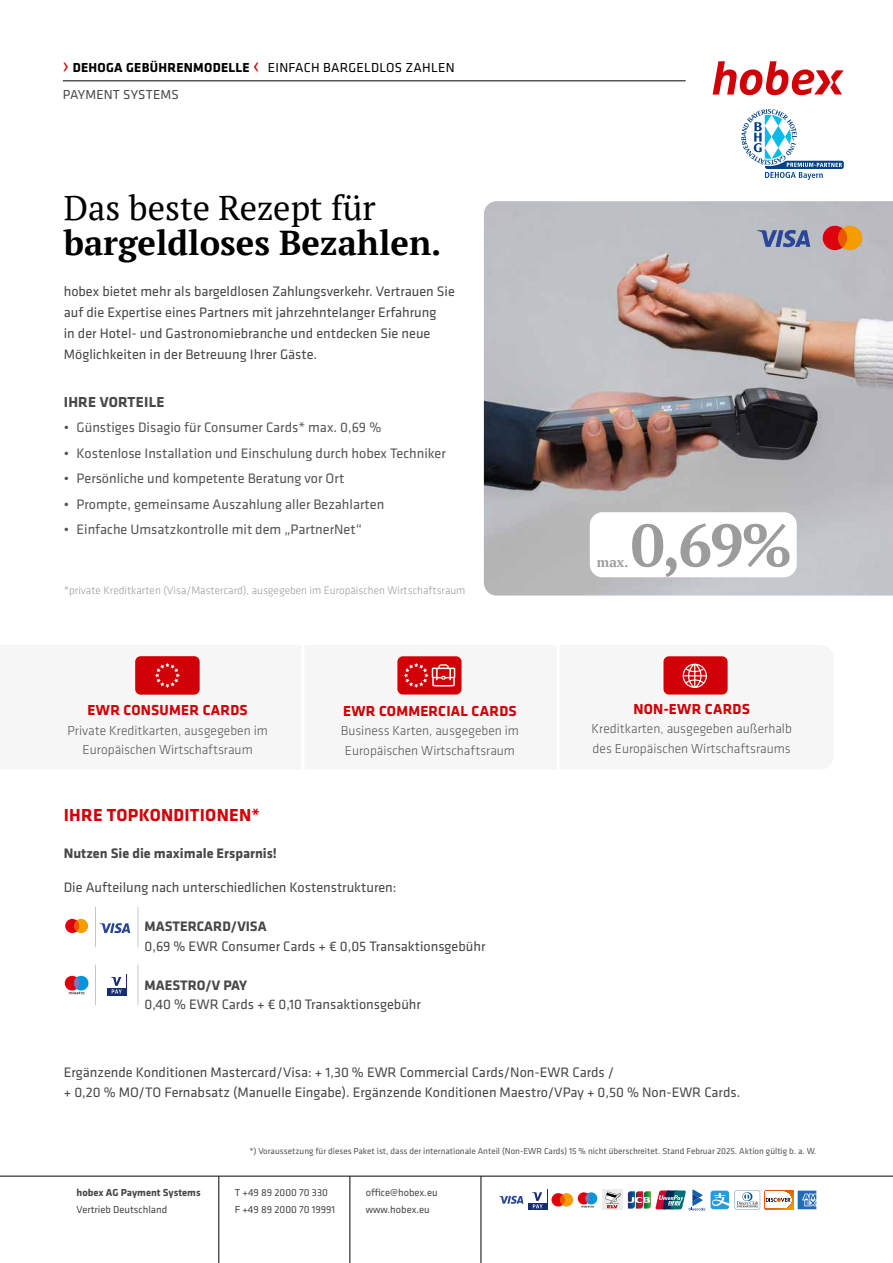
<style>
.page{position:relative;width:893px;height:1263px;background:#fff}
.page>*{position:absolute;margin:0;border:0;box-sizing:border-box;transform-origin:0 0}
.t1{font:700 60px "PT Serif";color:#9c9c9d}
.t2{font:700 34.5px "PT Serif";color:#000}
.t3{font:34.5px "PT Serif";color:#000}
.t4{font:700 18px "Klavika";letter-spacing:.015em;color:#d10007}
.t5{font:700 15px "Klavika";letter-spacing:.015em;color:#d10007}
.t6{font:700 15px "Klavika";letter-spacing:.015em;color:#484847}
.t7{font:14.25px/21px "Klavika";color:#484847}
.t8{font:14.25px "Klavika";color:#565655}
.t9{font:700 14.25px "Klavika";color:#484847}
.t10{font:300 13.5px/19.5px "Klavika";color:#565655}
.t11{font:13.5px/26.5px "Klavika";letter-spacing:.02em;color:#000}
.t12{font:700 13.5px "PT Serif";color:#9c9c9d}
.t13{font:300 11.25px "Klavika";color:#9c9c9d}
.t14{font:10.5px/16.5px "Klavika";color:#484847}
.t15{font:700 10.5px "Klavika";color:#484847}
.t16{font:9px "Klavika";color:#565655}
.s1{font-family:"Arial";font-size:19.5px;color:#d10007}
.s2{font-weight:700}
.s3{color:#484847}
</style>
<div class="page">
<svg style="left:65px;top:919px;width:23px;height:14px"></svg>
<svg style="left:99px;top:923px;width:31px;height:10px"></svg>
<div style="left:107px;top:974px;width:19px;height:21px;background:#152d75"></div>
<div style="left:107px;top:974px;width:19px;height:14px;background:#fff"></div>
<svg style="left:111px;top:977px;width:11px;height:16px"></svg>
<svg style="left:65px;top:976px;width:24px;height:18px"></svg>
<hr style="left:138px;top:907px;width:1px;height:40px;background:#c5c6c6">
<hr style="left:95px;top:907px;width:1px;height:40px;background:#c5c6c6">
<hr style="left:138px;top:965px;width:1px;height:40px;background:#c5c6c6">
<hr style="left:95px;top:965px;width:1px;height:40px;background:#c5c6c6">
<hr style="left:63px;top:81px;width:623px;height:1px;background:#000">
<svg style="left:713px;top:61px;width:131px;height:34px"></svg>
<div style="left:765px;top:161px;width:79px;height:8px;background:#004188;border-radius:2px"></div>
<svg style="left:741px;top:109px;width:101px;height:71px"></svg>
<img style="left:484px;top:201px;width:409px;height:394px">
<svg style="left:757px;top:230px;width:53px;height:17px"></svg>
<svg style="left:823px;top:226px;width:39px;height:24px"></svg>
<div style="left:590px;top:512px;width:207px;height:65px;background:#fff;border-radius:13px"></div>
<hr style="left:350px;top:1176px;width:1px;height:87px;background:#000">
<hr style="left:481px;top:1176px;width:1px;height:87px;background:#000">
<hr style="left:219px;top:1176px;width:1px;height:87px;background:#000">
<svg style="left:551px;top:1192px;width:47px;height:15px"></svg>
<svg style="left:735px;top:1190px;width:81px;height:19px"></svg>
<svg style="left:499px;top:1196px;width:24px;height:8px"></svg>
<div style="left:528px;top:1189px;width:19px;height:21px;background:#152d75"></div>
<div style="left:528px;top:1190px;width:19px;height:13px;background:#fff"></div>
<svg style="left:532px;top:1192px;width:11px;height:16px"></svg>
<div style="left:602px;top:1189px;width:21px;height:21px;background:#ececec"></div>
<svg style="left:605px;top:1189px;width:124px;height:21px"></svg>
<hr style="left:0;top:1176px;width:893px;height:1px;background:#000">
<div style="left:135px;top:656px;width:65px;height:39px;background:#d10007;border-radius:5px"></div>
<svg style="left:155px;top:663px;width:25px;height:25px"></svg>
<div style="left:397px;top:656px;width:64px;height:38px;background:#d10007;border-radius:5px"></div>
<svg style="left:404px;top:663px;width:51px;height:25px"></svg>
<div style="left:663px;top:656px;width:65px;height:38px;background:#d10007;border-radius:5px"></div>
<svg style="left:683px;top:664px;width:24px;height:24px"></svg>
<p class="t11" style="left:63px;top:54px;width:393px"><span class="s1">›</span> <span class="s2">DEHOGA GEBÜHRENMODELLE</span> <span class="s1">‹</span> EINFACH BARGELDLOS ZAHLEN<br><span class="s3">PAYMENT SYSTEMS</span></p>
<h2 class="t3" style="left:64px;top:186px;width:314px">Das beste Rezept für</h2>
<h2 class="t2" style="left:64px;top:220px;width:379px">bargeldloses Bezahlen.</h2>
<p class="t7" style="left:64px;top:280px;width:393px">hobex bietet mehr als bargeldlosen Zahlungsverkehr. Vertrauen Sie auf die Expertise eines Partners mit jahrzehntelanger Erfahrung<br>in der Hotel- und Gastronomiebranche und entdecken Sie neue Möglichkeiten in der Betreuung Ihrer Gäste.</p>
<p class="t6" style="left:64px;top:391px;width:102px">IHRE VORTEILE</p>
<p class="t8" style="left:64px;top:418px;width:319px">• Günstiges Disagio für Consumer Cards* max. 0,69 %</p>
<p class="t8" style="left:64px;top:444px;width:384px">• Kostenlose Installation und Einschulung durch hobex Techniker</p>
<p class="t8" style="left:64px;top:469px;width:282px">• Persönliche und kompetente Beratung vor Ort</p>
<p class="t8" style="left:64px;top:495px;width:322px">• Prompte, gemeinsame Auszahlung aller Bezahlarten</p>
<p class="t8" style="left:64px;top:520px;width:300px">• Einfache Umsatzkontrolle mit dem „PartnerNet“</p>
<p class="t13" style="left:64px;top:584px;width:403px">*private Kreditkarten (Visa/Mastercard), ausgegeben im Europäischen Wirtschaftsraum</p>
<p class="t5" style="left:88px;top:699px;width:162px">EWR CONSUMER CARDS</p>
<p class="t10" style="left:68px;top:720px;width:202px;text-align:center">Private Kreditkarten, ausgegeben im<br>Europäischen Wirtschaftsraum</p>
<p class="t4" style="left:64px;top:802px;width:198px">IHRE TOPKONDITIONEN*</p>
<p class="t9" style="left:64px;top:843px;width:215px">Nutzen Sie die maximale Ersparnis!</p>
<p class="t5" style="left:343px;top:700px;width:175px">EWR COMMERCIAL CARDS</p>
<p class="t10" style="left:341px;top:721px;width:180px">Business Karten, ausgegeben im<br>Europäischen Wirtschaftsraum</p>
<p class="t7" style="left:64px;top:876px;width:334px">Die Aufteilung nach unterschiedlichen Kostenstrukturen:</p>
<p class="t9" style="left:145px;top:916px;width:124px">MASTERCARD/VISA</p>
<p class="t7" style="left:145px;top:935px;width:342px">0,69 % EWR Consumer Cards + € 0,05 Transaktionsgebühr</p>
<p class="t9" style="left:145px;top:975px;width:104px">MAESTRO/V PAY</p>
<p class="t7" style="left:145px;top:993px;width:278px">0,40 % EWR Cards + € 0,10 Transaktionsgebühr</p>
<h1 class="t1" style="left:631px;top:506px;width:163px">0,69%</h1>
<p class="t12" style="left:597px;top:554px;width:33px">max.</p>
<p class="t5" style="left:633px;top:698px;width:118px">NON-EWR CARDS</p>
<p class="t10" style="left:591px;top:719px;width:202px">Kreditkarten, ausgegeben außerhalb des Europäischen Wirtschaftsraums</p>
<p class="t7" style="left:64px;top:1062px;width:678px;line-height:19.5px">Ergänzende Konditionen Mastercard/Visa: + 1,30 % EWR Commercial Cards/Non-EWR Cards /<br>+ 0,20 % MO/TO Fernabsatz (Manuelle Eingabe). Ergänzende Konditionen Maestro/VPay + 0,50 % Non-EWR Cards.</p>
<p class="t15" style="left:77px;top:1185px;width:126px">hobex AG Payment Systems</p>
<p class="t14" style="left:77px;top:1200px;width:92px">Vertrieb Deutschland</p>
<p class="t16" style="left:249px;top:1145px;width:568px">*) Voraussetzung für dieses Paket ist, dass der internationale Anteil (Non-EWR Cards) 15 % nicht überschreitet. Stand Februar 2025. Aktion gültig b. a. W.</p>
<p class="t14" style="left:235px;top:1184px;width:102px">T +49 89 2000 70 330<br>F +49 89 2000 70 19991</p>
<p class="t14" style="left:366px;top:1184px;width:73px">office@hobex.eu www.hobex.eu</p>
</div>
